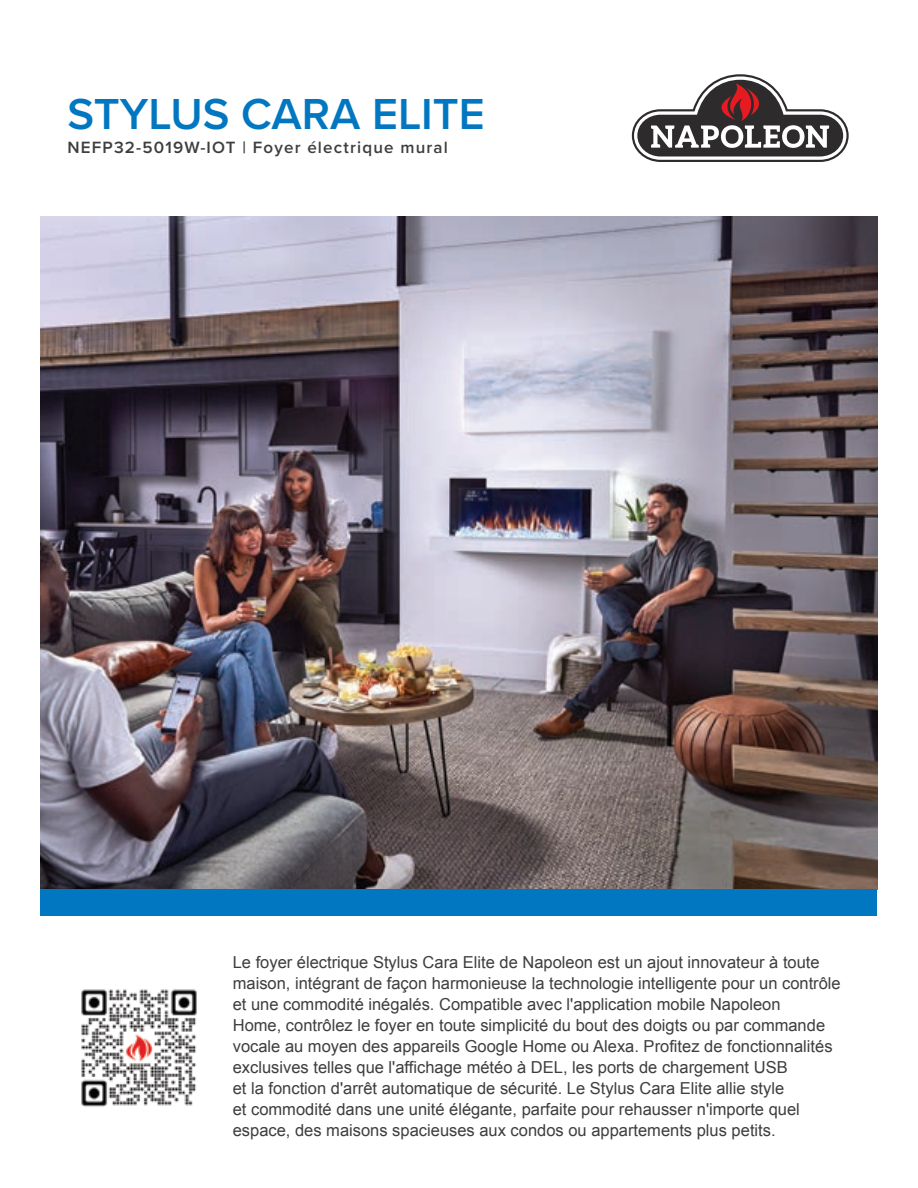
<style>
.page{position:relative;width:918px;height:1188px;background:#fff}
.page>*{position:absolute;margin:0;border:0;box-sizing:border-box;transform-origin:0 0}
.t1{font:600 45px "Proxima Nova";color:#0077c0}
.t2{font:600 16.95px "Proxima Nova";letter-spacing:.07em;color:#3e3e3f}
.t3{font:16.5px/21px "Arial";color:#3e3e3f}
</style>
<div class="page">
<svg style="left:632px;top:74px;width:217px;height:88px"></svg>
<img style="left:81px;top:989px;width:116px;height:118px">
<img style="left:40px;top:216px;width:838px;height:674px">
<div style="left:40px;top:890px;width:838px;height:26px;background:#0077c0"></div>
<h1 class="t1" style="left:68px;top:80px;width:419px">STYLUS CARA ELITE</h1>
<p class="t2" style="left:68px;top:134px;width:382px">NEFP32-5019W-IOT | Foyer électrique mural</p>
<p class="t3" style="left:233px;top:952px;width:610px">Le foyer électrique Stylus Cara Elite de Napoleon est un ajout innovateur à toute maison, intégrant de façon harmonieuse la technologie intelligente pour un contrôle et une commodité inégalés. Compatible avec l'application mobile Napoleon<br>Home, contrôlez le foyer en toute simplicité du bout des doigts ou par commande vocale au moyen des appareils Google Home ou Alexa. Profitez de fonctionnalités exclusives telles que l'affichage météo à DEL, les ports de chargement USB<br>et la fonction d'arrêt automatique de sécurité. Le Stylus Cara Elite allie style<br>et commodité dans une unité élégante, parfaite pour rehausser n'importe quel espace, des maisons spacieuses aux condos ou appartements plus petits.</p>
</div>
